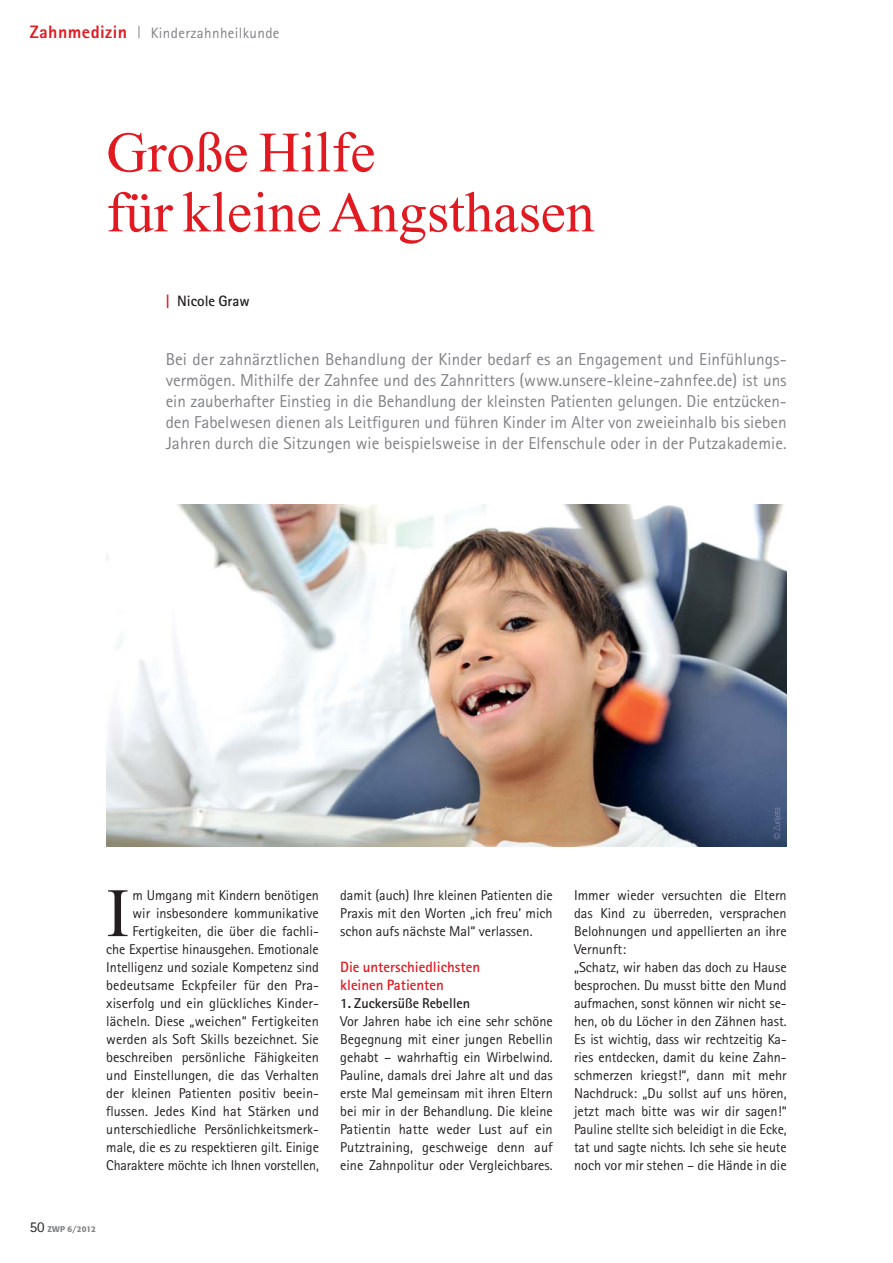
<style>
.page{position:relative;width:893px;height:1263px;background:#fff}
.page>*{position:absolute;margin:0;border:0;box-sizing:border-box;transform-origin:0 0}
.t1{font:69.15px "Times New Roman";color:#231f20}
.t2{font:57px/60px "Times New Roman";color:#e11a22}
.t3{font:800 18px "Rotis Sans Serif";letter-spacing:.025em;color:#e11a22}
.t4{font:17.25px/21px "Rotis Sans Serif";letter-spacing:.005em;color:#808285;text-align:justify}
.t5{font:700 15px/18px "Rotis Sans Serif";color:#e11a22}
.t6{font:15px "Rotis Sans Serif";letter-spacing:.025em;color:#808285}
.t7{font:700 15px "Rotis Sans Serif";color:#231f20}
.t8{font:14.25px/18px "Rotis Sans Serif";color:#231f20;text-align:justify}
.t9{font:700 14.25px "Rotis Sans Serif";color:#231f20}
.t10{font:500 8.25px "Formata";letter-spacing:.005em;color:#808285}
.s1{color:#e11a22}
.s2{font-family:"Rotis Sans Serif";font-weight:400;font-size:15px;color:#231f20}
</style>
<div class="page">
<svg style="left:139px;top:26px;width:1px;height:12px"></svg>
<img style="left:106px;top:504px;width:681px;height:342px">
<img style="left:773px;top:807px;width:9px;height:32px">
<p class="t3" style="left:30px;top:26px;width:99px">Zahnmedizin</p>
<p class="t6" style="left:151px;top:28px;width:130px">Kinderzahnheilkunde</p>
<h2 class="t2" style="left:106px;top:128px;width:490px">Große Hilfe<br>für kleine Angsthasen</h2>
<p class="t7" style="left:166px;top:295px;width:85px"><span class="s1">|</span> Nicole Graw</p>
<p class="t4" style="left:166px;top:350px;width:622px">Bei der zahnärztlichen Behandlung der Kinder bedarf es an Engagement und Einfühlungs&shy;vermögen. Mithilfe der Zahnfee und des Zahnritters (www.unsere-kleine-zahnfee.de) ist uns ein zauberhafter Einstieg in die Behandlung der kleinsten Patienten gelungen. Die entzücken&shy;den Fabelwesen dienen als Leitfiguren und führen Kinder im Alter von zweieinhalb bis sieben Jahren durch die Sitzungen wie beispielsweise in der Elfenschule oder in der Putzakademie.</p>
<p class="t8" style="left:106px;top:888px;width:214px;text-align:right">m Umgang mit Kindern benötigen<br>wir insbesondere kommunikative Fertigkeiten, die über die fachli-<br>che Expertise hinausgehen. Emotionale Intelligenz und soziale Kompetenz sind bedeutsame Eckpfeiler für den Pra&shy;xiserfolg und ein glückliches Kinder&shy;lächeln. Diese „weichen“ Fertigkeiten werden als Soft Skills bezeichnet. Sie beschreiben persönliche Fähigkeiten und Einstellungen, die das Verhalten der kleinen Patienten positiv beein&shy;flussen. Jedes Kind hat Stärken und unterschiedliche Persönlichkeitsmerk&shy;male, die es zu respektieren gilt. Einige Charaktere möchte ich Ihnen vorstellen,</p>
<p class="t8" style="left:340px;top:888px;width:214px">damit (auch) Ihre kleinen Patienten die Praxis mit den Worten „ich freu’ mich schon aufs nächste Mal“ verlassen.</p>
<h1 class="t1" style="left:106px;top:887px;width:25px">I</h1>
<p class="t5" style="left:340px;top:960px;width:141px">Die unterschiedlichsten kleinen Patienten</p>
<p class="t9" style="left:340px;top:998px;width:132px">1. Zuckersüße Rebellen</p>
<p class="t8" style="left:340px;top:1014px;width:214px">Vor Jahren habe ich eine sehr schöne Begegnung mit einer jungen Rebellin gehabt – wahrhaftig ein Wirbelwind.<br>Pauline, damals drei Jahre alt und das erste Mal gemeinsam mit ihren Eltern bei mir in der Behandlung. Die kleine Patientin hatte weder Lust auf ein Putztraining, geschweige denn auf eine Zahnpolitur oder Vergleichbares.</p>
<p class="t10" style="left:30px;top:1225px;width:68px"><span class="s2">50</span> ZWP 6/2012</p>
<p class="t8" style="left:574px;top:888px;width:214px;text-align:left">Immer wieder versuchten die Eltern das Kind zu überreden, versprachen Belohnungen und appellierten an ihre Vernunft:<br>„Schatz, wir haben das doch zu Hause besprochen. Du musst bitte den Mund aufmachen, sonst können wir nicht se&shy;hen, ob du Löcher in den Zähnen hast.<br>Es ist wichtig, dass wir rechtzeitig Ka&shy;ries entdecken, damit du keine Zahn&shy;schmerzen kriegst!“, dann mit mehr Nachdruck: „Du sollst auf uns hören, jetzt mach bitte was wir dir sagen!“ Pauline stellte sich beleidigt in die Ecke, tat und sagte nichts. Ich sehe sie heute noch vor mir stehen – die Hände in die</p>
</div>
